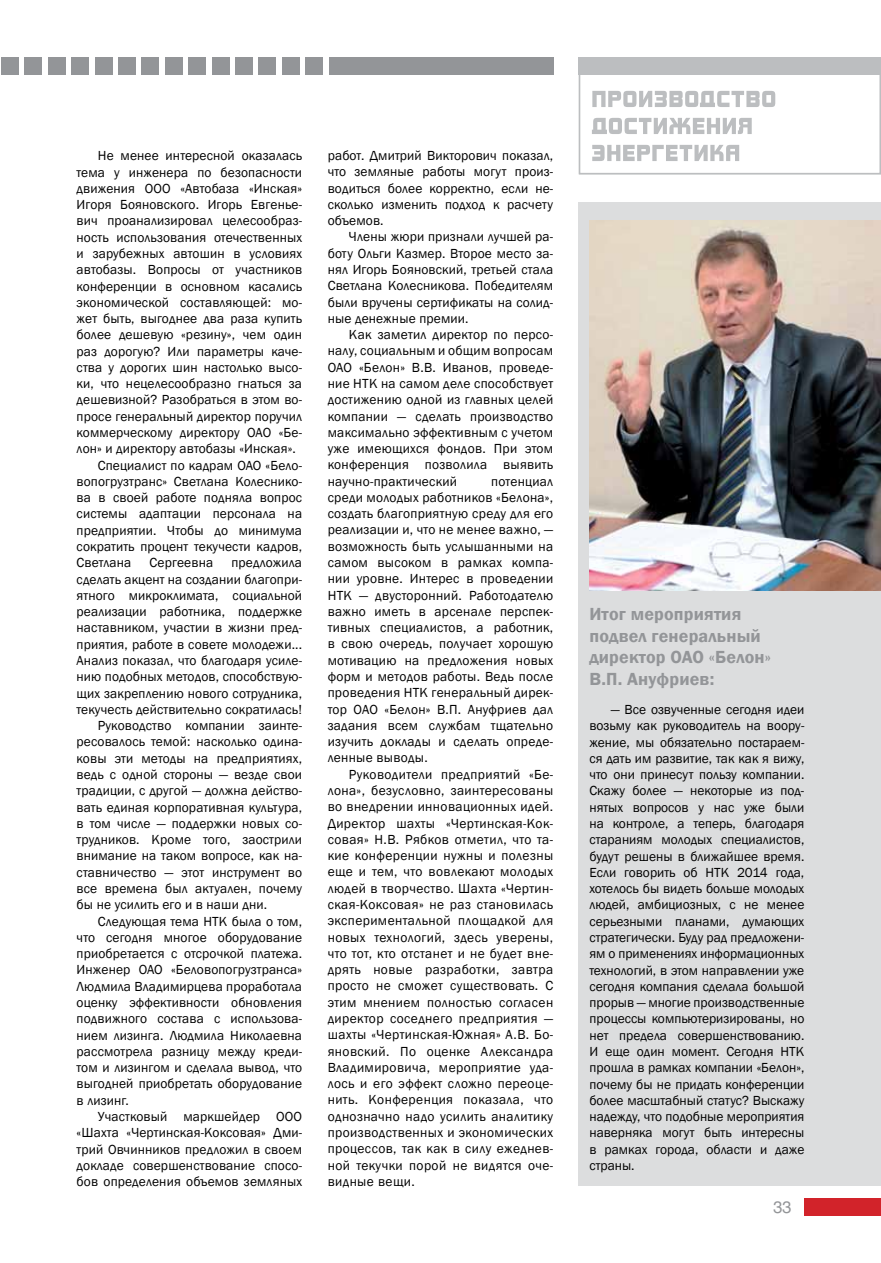
<style>
.page{position:relative;width:881px;height:1263px;background:#fff}
.page>*{position:absolute;margin:0;border:0;box-sizing:border-box;transform-origin:0 0}
.t1{font:600 18px/21.6px "Franklin Gothic";letter-spacing:.01em;color:#939598}
.t2{font:16.5px "Helios";color:#939598}
.t3{font:13.5px/16.4px "Franklin Gothic";letter-spacing:.01em;color:#000;text-align:justify}
</style>
<div class="page">
<div style="left:578px;top:202px;width:302px;height:984px;background:#dcddde"></div>
<div style="left:578px;top:57px;width:302px;height:117px;border:2px solid #bcbec0"></div>
<div style="left:329px;top:58px;width:224px;height:17px;background:#939598"></div>
<div style="left:1px;top:58px;width:17px;height:17px;background:#939598"></div>
<div style="left:578px;top:58px;width:302px;height:17px;background:#bcbec0"></div>
<div style="left:804px;top:1198px;width:76px;height:17px;background:#d2232a"></div>
<div style="left:25px;top:58px;width:17px;height:17px;background:#939598"></div>
<div style="left:48px;top:58px;width:17px;height:17px;background:#939598"></div>
<div style="left:72px;top:58px;width:17px;height:17px;background:#939598"></div>
<div style="left:95px;top:58px;width:17px;height:17px;background:#939598"></div>
<div style="left:118px;top:58px;width:17px;height:17px;background:#939598"></div>
<div style="left:142px;top:58px;width:17px;height:17px;background:#939598"></div>
<div style="left:165px;top:58px;width:17px;height:17px;background:#939598"></div>
<div style="left:188px;top:58px;width:17px;height:17px;background:#939598"></div>
<div style="left:212px;top:58px;width:17px;height:17px;background:#939598"></div>
<div style="left:235px;top:58px;width:17px;height:17px;background:#939598"></div>
<div style="left:259px;top:58px;width:17px;height:17px;background:#939598"></div>
<div style="left:282px;top:58px;width:17px;height:17px;background:#939598"></div>
<div style="left:305px;top:58px;width:17px;height:17px;background:#939598"></div>
<svg style="left:592px;top:145px;width:147px;height:16px"></svg>
<svg style="left:592px;top:118px;width:159px;height:16px"></svg>
<svg style="left:592px;top:91px;width:183px;height:16px"></svg>
<img style="left:589px;top:220px;width:291px;height:370px">
<p class="t3" style="left:98px;top:148px;width:206px">Не менее интересной оказалась</p>
<p class="t3" style="left:77px;top:164px;width:227px">тема у инженера по безопасности</p>
<p class="t3" style="left:77px;top:180px;width:227px">движения ООО «Автобаза «Инская»</p>
<p class="t3" style="left:77px;top:197px;width:227px">Игоря Бояновского. Игорь Евгенье-</p>
<p class="t3" style="left:77px;top:213px;width:227px">вич проанализировал целесообраз-</p>
<p class="t3" style="left:77px;top:229px;width:227px">ность использования отечественных</p>
<p class="t3" style="left:77px;top:246px;width:227px">и зарубежных автошин в условиях</p>
<p class="t3" style="left:77px;top:262px;width:227px">автобазы. Вопросы от участников</p>
<p class="t3" style="left:77px;top:278px;width:227px">конференции в основном касались</p>
<p class="t3" style="left:77px;top:294px;width:227px">экономической составляющей: мо-</p>
<p class="t3" style="left:77px;top:311px;width:227px">жет быть, выгоднее два раза купить</p>
<p class="t3" style="left:77px;top:327px;width:227px">более дешевую «резину», чем один</p>
<p class="t3" style="left:77px;top:343px;width:227px">раз дорогую? Или параметры каче-</p>
<p class="t3" style="left:77px;top:359px;width:227px">ства у дорогих шин настолько высо-</p>
<p class="t3" style="left:77px;top:376px;width:227px">ки, что нецелесообразно гнаться за</p>
<p class="t3" style="left:77px;top:392px;width:227px">дешевизной? Разобраться в этом во-</p>
<p class="t3" style="left:77px;top:408px;width:227px">просе генеральный директор поручил</p>
<p class="t3" style="left:77px;top:425px;width:227px">коммерческому директору ОАО «Бе-</p>
<p class="t3" style="left:77px;top:441px;width:221px">лон» и директору автобазы «Инская».</p>
<p class="t3" style="left:98px;top:457px;width:206px">Специалист по кадрам ОАО «Бело-</p>
<p class="t3" style="left:77px;top:473px;width:227px">вопогрузтранс» Светлана Колеснико-</p>
<p class="t3" style="left:77px;top:490px;width:227px">ва в своей работе подняла вопрос</p>
<p class="t3" style="left:77px;top:506px;width:227px">системы адаптации персонала на</p>
<p class="t3" style="left:77px;top:522px;width:227px">предприятии. Чтобы до минимума</p>
<p class="t3" style="left:77px;top:539px;width:227px">сократить процент текучести кадров,</p>
<p class="t3" style="left:77px;top:555px;width:56px">Светлана</p>
<p class="t3" style="left:150px;top:555px;width:65px">Сергеевна</p>
<p class="t3" style="left:231px;top:555px;width:72px">предложила</p>
<p class="t3" style="left:77px;top:571px;width:227px">сделать акцент на создании благопри-</p>
<p class="t3" style="left:77px;top:587px;width:227px">ятного микроклимата, социальной</p>
<p class="t3" style="left:77px;top:604px;width:227px">реализации работника, поддержке</p>
<p class="t3" style="left:77px;top:620px;width:227px">наставником, участии в жизни пред-</p>
<p class="t3" style="left:77px;top:636px;width:227px">приятия, работе в совете молодежи...</p>
<p class="t3" style="left:77px;top:653px;width:227px">Анализ показал, что благодаря усиле-</p>
<p class="t3" style="left:77px;top:669px;width:227px">нию подобных методов, способствую-</p>
<p class="t3" style="left:77px;top:685px;width:227px">щих закреплению нового сотрудника,</p>
<p class="t3" style="left:77px;top:701px;width:227px">текучесть действительно сократилась!</p>
<p class="t3" style="left:98px;top:718px;width:206px">Руководство компании заинте-</p>
<p class="t3" style="left:77px;top:734px;width:227px">ресовалось темой: насколько одина-</p>
<p class="t3" style="left:77px;top:750px;width:227px">ковы эти методы на предприятиях,</p>
<p class="t3" style="left:77px;top:767px;width:227px">ведь с одной стороны — везде свои</p>
<p class="t3" style="left:77px;top:783px;width:227px">традиции, с другой — должна действо-</p>
<p class="t3" style="left:77px;top:799px;width:227px">вать единая корпоративная культура,</p>
<p class="t3" style="left:77px;top:815px;width:227px">в том числе — поддержки новых со-</p>
<p class="t3" style="left:77px;top:832px;width:227px">трудников. Кроме того, заострили</p>
<p class="t3" style="left:77px;top:848px;width:227px">внимание на таком вопросе, как на-</p>
<p class="t3" style="left:77px;top:864px;width:227px">ставничество — этот инструмент во</p>
<p class="t3" style="left:77px;top:880px;width:227px">все времена был актуален, почему</p>
<p class="t3" style="left:77px;top:897px;width:192px">бы не усилить его и в наши дни.</p>
<p class="t3" style="left:98px;top:913px;width:206px">Следующая тема НТК была о том,</p>
<p class="t3" style="left:77px;top:929px;width:227px">что сегодня многое оборудование</p>
<p class="t3" style="left:77px;top:946px;width:227px">приобретается с отсрочкой платежа.</p>
<p class="t3" style="left:77px;top:962px;width:227px">Инженер ОАО «Беловопогрузтранса»</p>
<p class="t3" style="left:77px;top:978px;width:227px">Людмила Владимирцева проработала</p>
<p class="t3" style="left:77px;top:994px;width:227px">оценку эффективности обновления</p>
<p class="t3" style="left:77px;top:1011px;width:227px">подвижного состава с использова-</p>
<p class="t3" style="left:77px;top:1027px;width:227px">нием лизинга. Людмила Николаевна</p>
<p class="t3" style="left:77px;top:1043px;width:227px">рассмотрела разницу между креди-</p>
<p class="t3" style="left:77px;top:1060px;width:227px">том и лизингом и сделала вывод, что</p>
<p class="t3" style="left:77px;top:1076px;width:227px">выгодней приобретать оборудование</p>
<p class="t3" style="left:77px;top:1092px;width:54px">в лизинг.</p>
<p class="t3" style="left:98px;top:1108px;width:206px">Участковый маркшейдер ООО</p>
<p class="t3" style="left:77px;top:1125px;width:227px">«Шахта «Чертинская-Коксовая» Дми-</p>
<p class="t3" style="left:77px;top:1141px;width:227px">трий Овчинников предложил в своем</p>
<p class="t3" style="left:77px;top:1157px;width:227px">докладе совершенствование спосо-</p>
<p class="t3" style="left:77px;top:1174px;width:227px">бов определения объемов земляных</p>
<p class="t3" style="left:327px;top:148px;width:227px">работ. Дмитрий Викторович показал, что земляные работы могут произ&shy;водиться более корректно, если не&shy;сколько изменить подход к расчету объемов.</p>
<p class="t3" style="left:327px;top:229px;width:227px;text-indent:21px">Члены жюри признали лучшей ра&shy;боту Ольги Казмер. Второе место за&shy;нял Игорь Бояновский, третьей стала Светлана Колесникова. Победителям были вручены сертификаты на солид&shy;ные денежные премии.</p>
<p class="t3" style="left:327px;top:327px;width:227px;text-indent:21px">Как заметил директор по персо&shy;налу, социальным и общим вопросам ОАО «Белон» В.В. Иванов, проведе&shy;ние НТК на самом деле способствует достижению одной из главных целей компании — сделать производство максимально эффективным с учетом уже имеющихся фондов. При этом конференция позволила выявить научно-практический</p>
<p class="t3" style="left:327px;top:473px;width:227px;text-indent:163px">потенциал среди молодых работников «Белона», создать благоприятную среду для его реализации и, что не менее важно, — возможность быть услышанными на самом высоком в рамках компа&shy;нии уровне. Интерес в проведении НТК — двусторонний. Работодателю важно иметь в арсенале перспек&shy;тивных специалистов, а работник, в свою очередь, получает хорошую мотивацию на предложения новых форм и методов работы. Ведь после проведения НТК генеральный дирек&shy;тор ОАО «Белон» В.П. Ануфриев дал задания всем службам тщательно изучить доклады и сделать опреде&shy;ленные выводы.</p>
<p class="t3" style="left:327px;top:766px;width:227px;text-indent:21px">Руководители предприятий «Бе&shy;лона», безусловно, заинтересованы во внедрении инновационных идей.<br>Директор шахты «Чертинская-Кок&shy;совая» Н.В. Рябков отметил, что та&shy;кие конференции нужны и полезны еще и тем, что вовлекают молодых людей в творчество. Шахта «Чертин&shy;ская-Коксовая» не раз становилась экспериментальной площадкой для новых технологий, здесь уверены, что тот, кто отстанет и не будет вне&shy;дрять новые разработки, завтра просто не сможет существовать. С этим мнением полностью согласен директор соседнего предприятия — шахты «Чертинская-Южная» А.В. Бо&shy;яновский. По оценке Александра Владимировича, мероприятие уда&shy;лось и его эффект сложно переоце&shy;нить. Конференция показала, что однозначно надо усилить аналитику производственных и экономических процессов, так как в силу ежеднев&shy;ной текучки порой не видятся оче&shy;видные вещи.</p>
<h1 class="t1" style="left:589px;top:604px;width:183px">Итог мероприятия подвел генеральный директор ОАО «Белон»<br>В.П. Ануфриев:</h1>
<p class="t3" style="left:589px;top:702px;width:216px;text-indent:21px">— Все озвученные сегодня идеи возьму как руководитель на воору&shy;жение, мы обязательно постараем&shy;ся дать им развитие, так как я вижу, что они принесут пользу компании.<br>Скажу более — некоторые из под&shy;нятых вопросов у нас уже были на контроле, а теперь, благодаря стараниям молодых специалистов, будут решены в ближайшее время.<br>Если говорить об НТК 2014 года, хотелось бы видеть больше молодых людей, амбициозных, с не менее серьезными планами, думающих стратегически. Буду рад предложени&shy;ям о применениях информационных технологий, в этом направлении уже сегодня компания сделала большой прорыв — многие производственные процессы компьютеризированы, но нет предела совершенствованию.<br>И еще один момент. Сегодня НТК прошла в рамках компании «Белон», почему бы не придать конференции более масштабный статус? Выскажу надежду, что подобные мероприятия наверняка могут быть интересны в рамках города, области и даже страны.</p>
<p class="t2" style="left:772px;top:1197px;width:20px">33</p>
</div>
